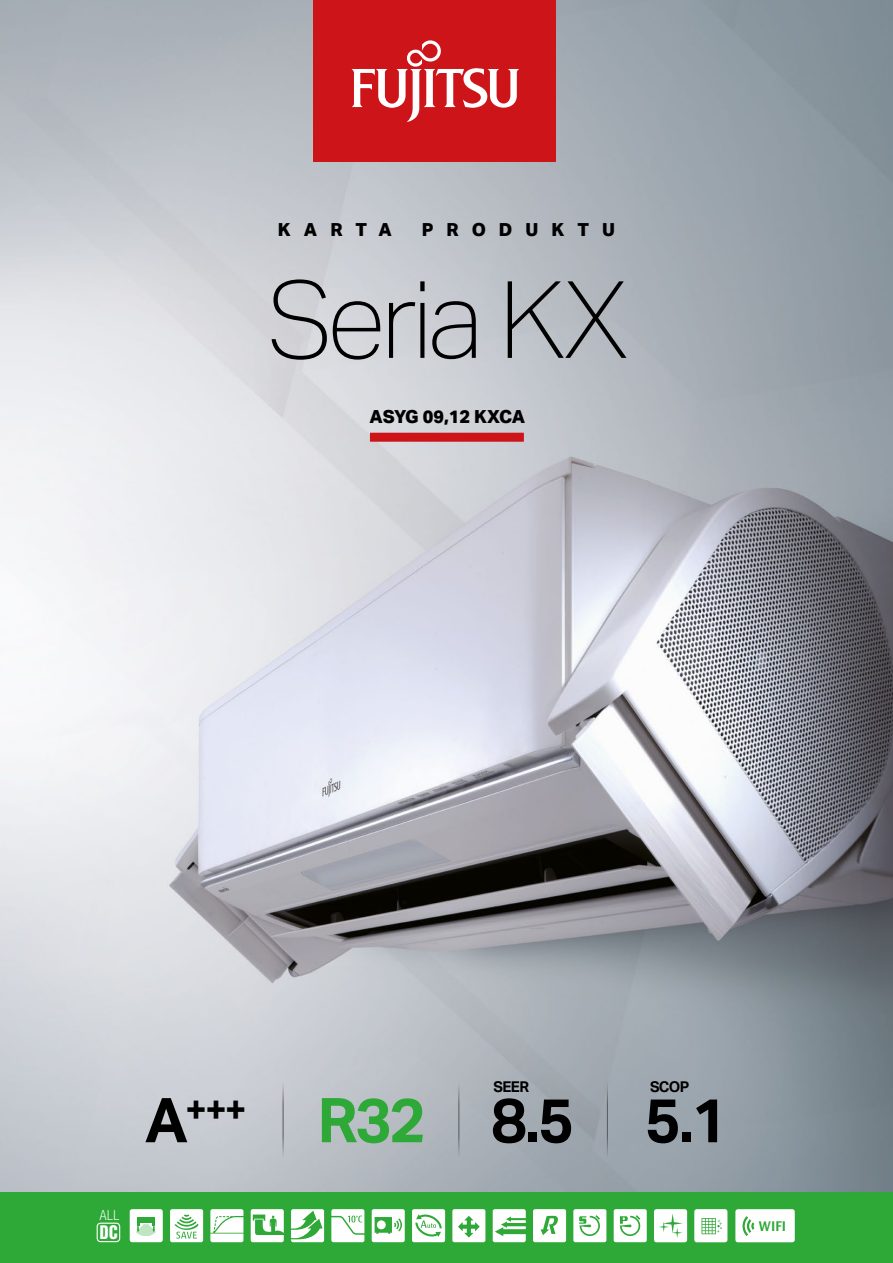
<style>
.page{position:relative;width:893px;height:1263px;background:#fff}
.page>*{position:absolute;margin:0;border:0;box-sizing:border-box;transform-origin:0 0}
.t1{font:100 107.1px "Aktiv Grotesk";letter-spacing:-.04em;color:#000}
.t2{font:700 61.8px "Aktiv Grotesk";color:#000}
.t3{font:700 61.8px "Aktiv Grotesk";color:#2ea836}
.t4{font:700 36px "Aktiv Grotesk";color:#000}
.t5{font:20.55px "Nimbus San DEE Blac Cond";color:#fff}
.t6{font:800 18px "Aktiv Grotesk";letter-spacing:.71em;color:#000}
.t7{font:800 18px "Aktiv Grotesk";letter-spacing:-.02em;color:#000}
.t8{font:700 14.85px "Aktiv Grotesk";letter-spacing:-.04em;color:#000}
.t9{font:14.85px "Nimbus San DEE Ligh Cond";color:#fff}
.t10{font:700 13.5px "Fujitsu Sans";color:#2ea836}
.s1{font-size:61.8px}
</style>
<div class="page">
<img style="left:0;top:0;width:893px;height:1192px">
<div style="left:0;top:1192px;width:893px;height:71px;background:#2ea836"></div>
<svg style="left:331px;top:1209px;width:33px;height:33px"></svg>
<svg style="left:210px;top:1209px;width:33px;height:33px"></svg>
<svg style="left:291px;top:1209px;width:33px;height:33px"></svg>
<svg style="left:573px;top:1209px;width:33px;height:33px"></svg>
<svg style="left:614px;top:1209px;width:33px;height:33px"></svg>
<svg style="left:493px;top:1209px;width:33px;height:33px"></svg>
<svg style="left:533px;top:1209px;width:33px;height:33px"></svg>
<svg style="left:412px;top:1209px;width:33px;height:33px"></svg>
<svg style="left:372px;top:1209px;width:33px;height:33px"></svg>
<div style="left:377px;top:1220px;width:9px;height:9px;background:#fff;border-radius:50%"></div>
<hr style="left:607px;top:1079px;width:1px;height:41px;background:#575756">
<hr style="left:607px;top:1120px;width:1px;height:40px;background:#575756">
<hr style="left:459px;top:1079px;width:1px;height:41px;background:#575756">
<hr style="left:459px;top:1120px;width:1px;height:40px;background:#575756">
<hr style="left:283px;top:1079px;width:1px;height:41px;background:#575756">
<hr style="left:283px;top:1120px;width:1px;height:40px;background:#575756">
<div style="left:97px;top:1222px;width:23px;height:20px;border:1px solid #fff;border-radius:3px"></div>
<div style="left:130px;top:1209px;width:33px;height:33px;background:#fff;border-radius:3px"></div>
<svg style="left:136px;top:1217px;width:20px;height:19px"></svg>
<svg style="left:170px;top:1209px;width:33px;height:33px"></svg>
<svg style="left:251px;top:1209px;width:33px;height:33px"></svg>
<svg style="left:452px;top:1209px;width:33px;height:33px"></svg>
<svg style="left:735px;top:1209px;width:60px;height:33px;background:#f1f9f2"></svg>
<div style="left:654px;top:1209px;width:33px;height:33px;background:#fff;border-radius:3px"></div>
<svg style="left:659px;top:1214px;width:24px;height:24px"></svg>
<div style="left:694px;top:1209px;width:33px;height:33px;background:#fff;border-radius:3px"></div>
<svg style="left:701px;top:1218px;width:22px;height:16px"></svg>
<div style="left:314px;top:0;width:242px;height:162px;background:#cd1418"></div>
<svg style="left:351px;top:40px;width:168px;height:82px"></svg>
<div style="left:370px;top:433px;width:154px;height:9px;background:#cd1418"></div>
<p class="t6" style="left:278px;top:218px;width:116px">KARTA</p>
<p class="t6" style="left:422px;top:218px;width:195px">PRODUKTU</p>
<h1 class="t1" style="left:267px;top:260px;width:363px">Seria KX</h1>
<p class="t7" style="left:370px;top:405px;width:157px">ASYG 09,12 KXCA</p>
<p class="t8" style="left:493px;top:1079px;width:37px">SEER</p>
<p class="t8" style="left:650px;top:1079px;width:41px">SCOP</p>
<h3 class="t4" style="left:145px;top:1088px;width:103px"><span class="s1">A</span>+++</h3>
<h2 class="t2" style="left:491px;top:1085px;width:85px">8.5</h2>
<h2 class="t3" style="left:317px;top:1085px;width:110px">R32</h2>
<h2 class="t2" style="left:644px;top:1085px;width:85px">5.1</h2>
<p class="t9" style="left:99px;top:1207px;width:21px">ALL</p>
<p class="t5" style="left:99px;top:1220px;width:20px">DC</p>
<p class="t10" style="left:759px;top:1217px;width:29px">WIFI</p>
</div>
